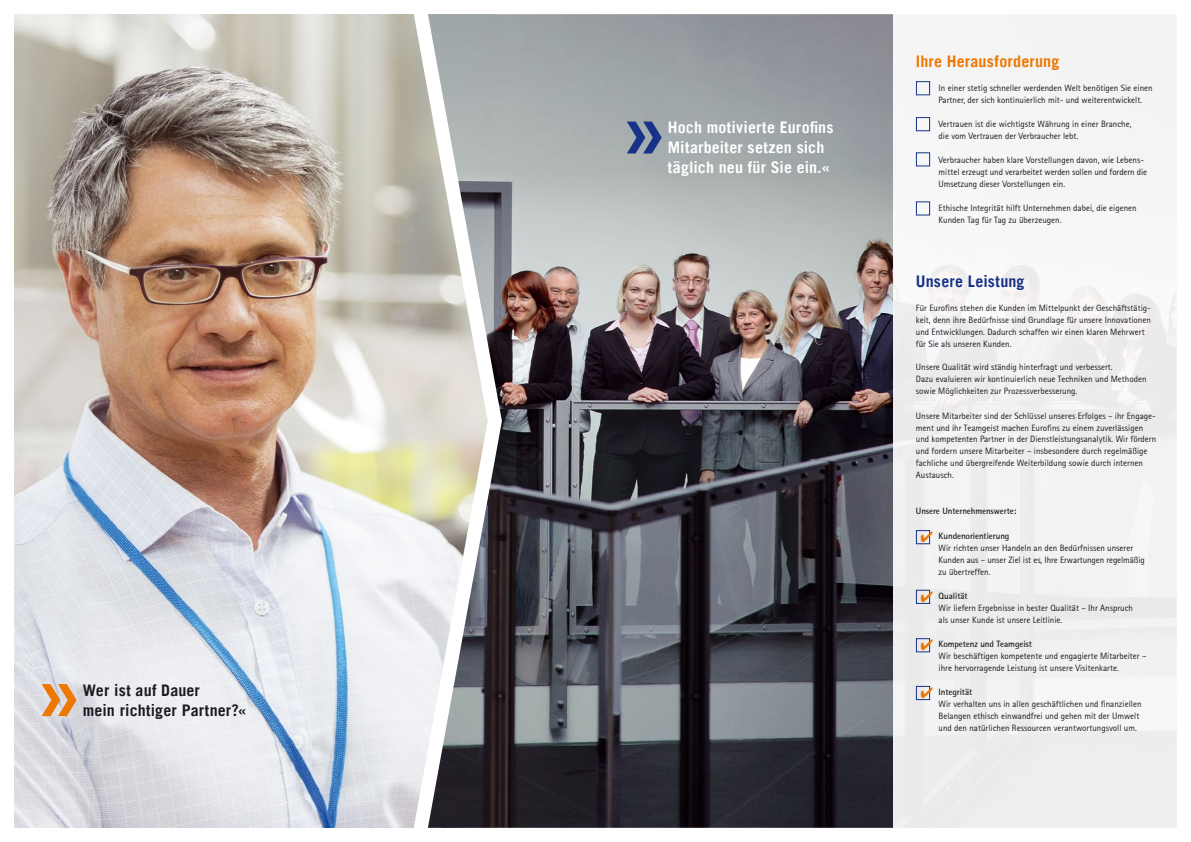
<style>
.page{position:relative;width:1191px;height:842px;background:#fff}
.page>*{position:absolute;margin:0;border:0;box-sizing:border-box;transform-origin:0 0}
.t1{font:700 100px "Trade Gothic LT";color:#e70;scale:.8 1}
.t2{font:700 100px "Trade Gothic LT";color:#173286;scale:.8 1}
.t3{font:700 16px/20px "Trade Gothic LT";letter-spacing:.01em;color:#fff}
.t4{font:700 16px "Trade Gothic LT";letter-spacing:.01em;color:#1b1c20}
.t5{font:700 16px "Trade Gothic LT";letter-spacing:.01em;color:#e70}
.t6{font:700 16px "Trade Gothic LT";letter-spacing:.01em;color:#173286}
.t7{font:9px/12px "Agfa Rotis Sans Serif";color:#1b1c20}
.t8{font:700 9px "Agfa Rotis Sans Serif";letter-spacing:-.01em;color:#1b1c20}
</style>
<div class="page">
<img style="left:14px;top:14px;width:397px;height:814px">
<img style="left:502px;top:14px;width:391px;height:814px">
<div style="left:893px;top:0;width:298px;height:842px;background:#f3f3f4"></div>
<svg style="left:411px;top:14px;width:91px;height:814px"></svg>
<div style="left:916px;top:686px;width:14px;height:14px;border:1px solid #173286"></div>
<div style="left:916px;top:530px;width:14px;height:14px;border:1px solid #173286"></div>
<div style="left:916px;top:590px;width:14px;height:14px;border:1px solid #173286"></div>
<div style="left:916px;top:638px;width:14px;height:14px;border:1px solid #173286"></div>
<div style="left:916px;top:81px;width:14px;height:14px;border:1px solid #173286"></div>
<div style="left:916px;top:117px;width:14px;height:14px;border:1px solid #173286"></div>
<div style="left:916px;top:152px;width:14px;height:14px;border:1px solid #173286"></div>
<div style="left:916px;top:201px;width:14px;height:15px;border:1px solid #173286"></div>
<svg style="left:921px;top:687px;width:10px;height:11px"></svg>
<svg style="left:921px;top:531px;width:10px;height:11px"></svg>
<svg style="left:921px;top:591px;width:10px;height:11px"></svg>
<svg style="left:921px;top:639px;width:10px;height:11px"></svg>
<h2 class="t4" style="left:83px;top:680px;width:119px">Wer ist auf Dauer</h2>
<h1 class="t1" style="left:37px;top:630px;width:57px">»</h1>
<h2 class="t4" style="left:83px;top:700px;width:165px">mein richtiger Partner?«</h2>
<h2 class="t3" style="left:668px;top:117px;width:167px">Hoch motivierte Eurofins<br>Mitarbeiter setzen sich</h2>
<h1 class="t2" style="left:622px;top:68px;width:57px">»</h1>
<h2 class="t3" style="left:668px;top:157px;width:164px">täglich neu für Sie ein.«</h2>
<h2 class="t5" style="left:916px;top:51px;width:145px">Ihre Herausforderung</h2>
<p class="t7" style="left:938px;top:82px;width:216px">In einer stetig schneller werdenden Welt benötigen Sie einen<br>Partner, der sich kontinuierlich mit- und weiterentwickelt.</p>
<p class="t7" style="left:938px;top:118px;width:194px">Vertrauen ist die wichtigste Währung in einer Branche, die vom Vertrauen der Verbraucher lebt.</p>
<p class="t7" style="left:938px;top:154px;width:210px">Verbraucher haben klare Vorstellungen davon, wie Lebens&shy;mittel erzeugt und verarbeitet werden sollen und fordern die<br>Umsetzung dieser Vorstellungen ein.</p>
<p class="t7" style="left:938px;top:202px;width:200px">Ethische Integrität hilft Unternehmen dabei, die eigenen<br>Kunden Tag für Tag zu überzeugen.</p>
<h2 class="t6" style="left:916px;top:271px;width:110px">Unsere Leistung</h2>
<p class="t7" style="left:916px;top:301px;width:236px">Für Eurofins stehen die Kunden im Mittelpunkt der Geschäftstätig&shy;keit, denn ihre Bedürfnisse sind Grundlage für unsere Innovationen und Entwicklungen. Dadurch schaffen wir einen klaren Mehrwert für Sie als unseren Kunden.</p>
<p class="t7" style="left:916px;top:361px;width:232px">Unsere Qualität wird ständig hinterfragt und verbessert.<br>Dazu evaluieren wir kontinuierlich neue Techniken und Methoden sowie Möglichkeiten zur Prozessverbesserung.</p>
<p class="t7" style="left:916px;top:409px;width:242px">Unsere Mitarbeiter sind der Schlüssel unseres Erfolges – ihr Engage&shy;ment und ihr Teamgeist machen Eurofins zu einem zuverlässigen und kompetenten Partner in der Dienstleistungsanalytik. Wir fördern und fordern unsere Mitarbeiter – insbesondere durch regelmäßige fachliche und übergreifende Weiterbildung sowie durch internen Austausch.</p>
<p class="t8" style="left:916px;top:506px;width:102px">Unsere Unternehmenswerte:</p>
<p class="t8" style="left:938px;top:530px;width:72px">Kundenorientierung</p>
<p class="t7" style="left:938px;top:541px;width:208px">Wir richten unser Handeln an den Bedürfnissen unserer<br>Kunden aus – unser Ziel ist es, Ihre Erwartungen regelmäßig zu übertreffen.</p>
<p class="t8" style="left:938px;top:590px;width:31px">Qualität</p>
<p class="t7" style="left:938px;top:601px;width:196px">Wir liefern Ergebnisse in bester Qualität – Ihr Anspruch als unser Kunde ist unsere Leitlinie.</p>
<p class="t8" style="left:938px;top:638px;width:95px">Kompetenz und Teamgeist</p>
<p class="t7" style="left:938px;top:649px;width:209px">Wir beschäftigen kompetente und engagierte Mitarbeiter – ihre hervorragende Leistung ist unsere Visitenkarte.</p>
<p class="t8" style="left:938px;top:686px;width:35px">Integrität</p>
<p class="t7" style="left:938px;top:697px;width:204px">Wir verhalten uns in allen geschäftlichen und finanziellen<br>Belangen ethisch einwandfrei und gehen mit der Umwelt und den natürlichen Ressourcen verantwortungsvoll um.</p>
</div>
